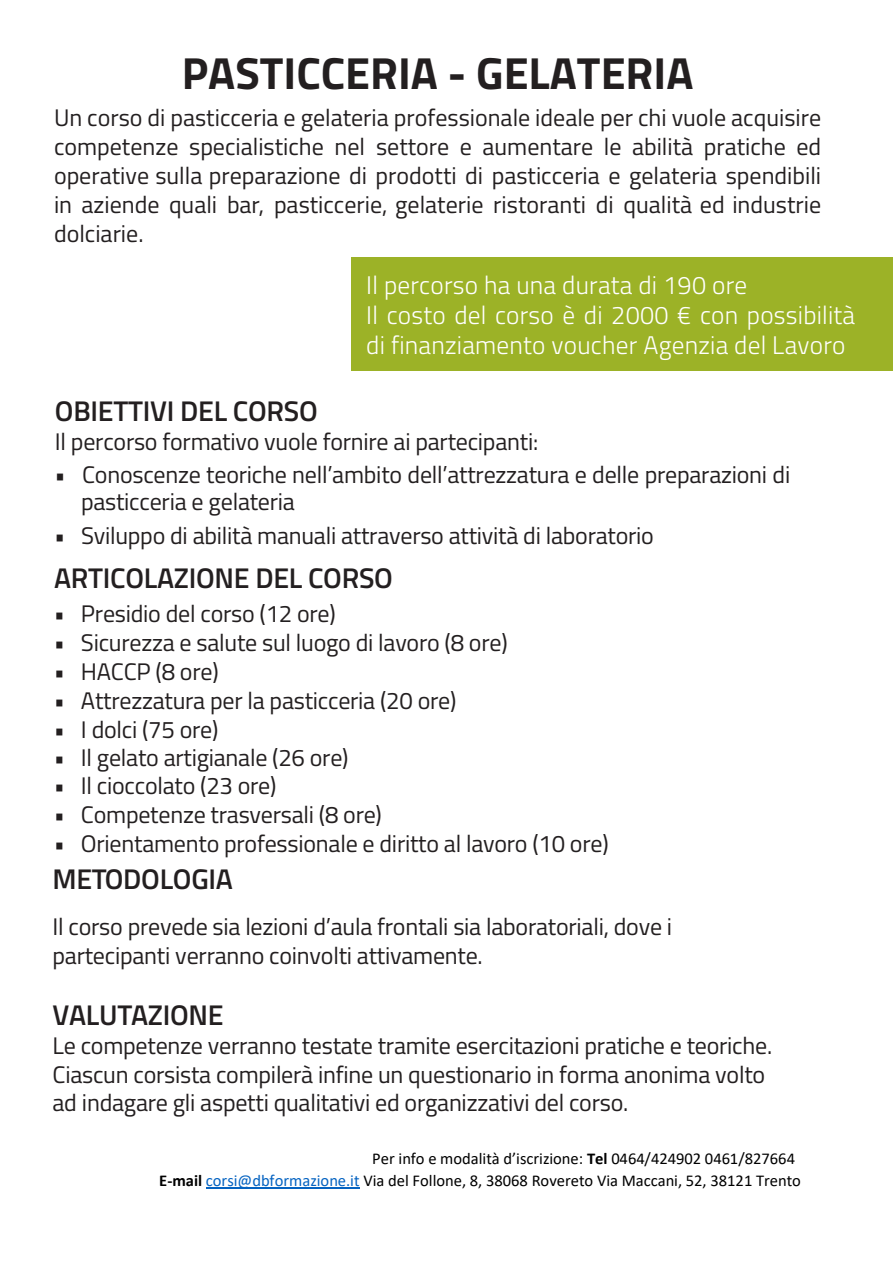
<style>
.page{position:relative;width:893px;height:1263px;background:#fff}
.page>*{position:absolute;margin:0;border:0;box-sizing:border-box;transform-origin:0 0}
.t1{font:700 45px "Titillium";color:#231f20}
.t2{font:600 28.5px "Titillium";letter-spacing:-.01em;color:#231f20}
.t3{font:300 25.5px/30.3px "Titillium";letter-spacing:.01em;color:#fff}
.t4{font:24px/28.8px "Titillium";letter-spacing:-.01em;color:#231f20}
.t5{font:16.5px/21.8px "Calibri";color:#000}
.s1{font-weight:700}
.s2{color:#0563c1}
</style>
<div class="page">
<div style="left:351px;top:258px;width:542px;height:113px;background:#9cb227"></div>
<hr style="left:206px;top:1187px;width:154px;height:1px;background:#0563c1">
<p class="t1" style="left:182px;top:39px;width:513px">PASTICCERIA - GELATERIA</p>
<p class="t4" style="left:54px;top:102px;width:769px;text-align:justify">Un corso di pasticceria e gelateria professionale ideale per chi vuole acquisire competenze specialistiche nel settore e aumentare le abilità pratiche ed operative sulla preparazione di prodotti di pasticceria e gelateria spendibili in aziende quali bar, pasticcerie, gelaterie ristoranti di qualità ed industrie dolciarie.</p>
<p class="t3" style="left:366px;top:268px;width:490px">Il percorso ha una durata di 190 ore<br>Il costo del corso è di 2000 € con possibilità di finanziamento voucher Agenzia del Lavoro</p>
<p class="t2" style="left:55px;top:390px;width:264px">OBIETTIVI DEL CORSO</p>
<p class="t4" style="left:55px;top:426px;width:485px">Il percorso formativo vuole fornire ai partecipanti:</p>
<p class="t4" style="left:81px;top:460px;width:711px;line-height:26.8px;text-indent:-26px">• Conoscenze teoriche nell’ambito dell’attrezzatura e delle preparazioni di pasticceria e gelateria</p>
<p class="t4" style="left:54px;top:520px;width:601px">• Sviluppo di abilità manuali attraverso attività di laboratorio</p>
<p class="t2" style="left:54px;top:556px;width:340px">ARTICOLAZIONE DEL CORSO</p>
<p class="t4" style="left:54px;top:598px;width:283px">• Presidio del corso (12 ore)</p>
<p class="t4" style="left:54px;top:627px;width:455px">• Sicurezza e salute sul luogo di lavoro (8 ore)</p>
<p class="t4" style="left:54px;top:656px;width:166px">• HACCP (8 ore)</p>
<p class="t4" style="left:54px;top:685px;width:404px">• Attrezzatura per la pasticceria (20 ore)</p>
<p class="t4" style="left:54px;top:714px;width:166px">• I dolci (75 ore)</p>
<p class="t4" style="left:54px;top:742px;width:296px">• Il gelato artigianale (26 ore)</p>
<p class="t4" style="left:54px;top:770px;width:224px">• Il cioccolato (23 ore)</p>
<p class="t4" style="left:54px;top:799px;width:329px">• Competenze trasversali (8 ore)</p>
<p class="t4" style="left:54px;top:828px;width:556px">• Orientamento professionale e diritto al lavoro (10 ore)</p>
<p class="t2" style="left:53px;top:858px;width:182px">METODOLOGIA</p>
<p class="t4" style="left:53px;top:911px;width:621px">Il corso prevede sia lezioni d’aula frontali sia laboratoriali, dove i partecipanti verranno coinvolti attivamente.</p>
<p class="t2" style="left:53px;top:993px;width:173px">VALUTAZIONE</p>
<p class="t4" style="left:53px;top:1030px;width:721px">Le competenze verranno testate tramite esercitazioni pratiche e teoriche.<br>Ciascun corsista compilerà infine un questionario in forma anonima volto ad indagare gli aspetti qualitativi ed organizzativi del corso.</p>
<p class="t5" style="left:159px;top:1147px;width:643px;text-indent:213px">Per info e modalità d’iscrizione: <span class="s1">Tel</span> 0464/424902 0461/827664<br><span class="s1">E-mail</span> <span class="s2">corsi@dbformazione.it</span> Via del Follone, 8, 38068 Rovereto Via Maccani, 52, 38121 Trento</p>
</div>
